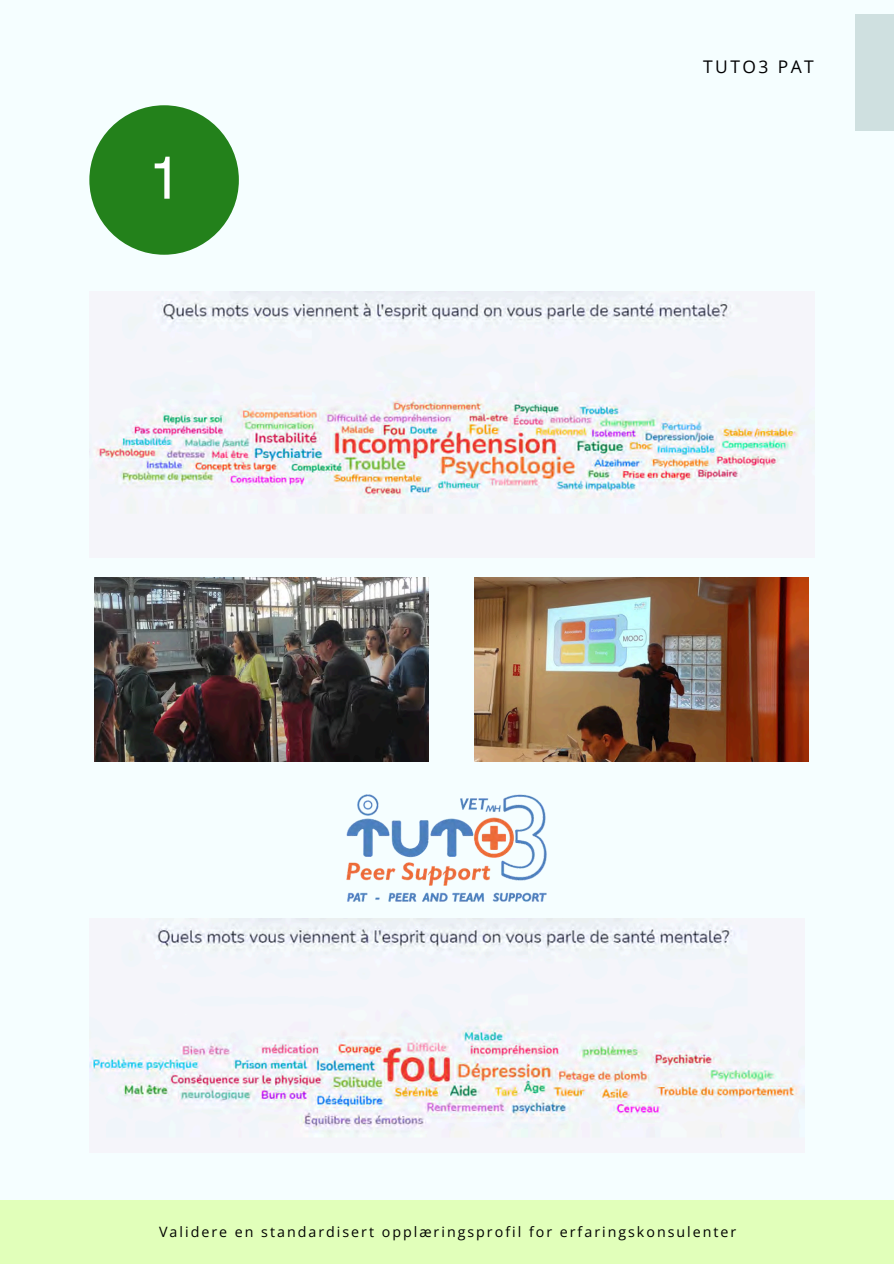
<style>
.page{position:relative;width:894px;height:1264px;background:#fff}
.page>*{position:absolute;margin:0;border:0;box-sizing:border-box;transform-origin:0 0}
.t1{font:60px "Garet";color:#fff}
.t2{font:17.4px "Open Sans";letter-spacing:.14em;color:#000}
.t3{font:14.25px "Open Sans";letter-spacing:.14em;color:#000}
</style>
<div class="page">
<div style="left:0;top:0;width:893px;height:1263px;background:#f5feff"></div>
<div style="left:855px;top:14px;width:38px;height:117px;background:#cfe0e0"></div>
<div style="left:89px;top:105px;width:150px;height:150px;background:#23811b;border-radius:50%"></div>
<img style="left:89px;top:292px;width:725px;height:222px">
<img style="left:94px;top:577px;width:334px;height:184px">
<img style="left:474px;top:577px;width:334px;height:184px">
<img style="left:89px;top:918px;width:715px;height:220px">
<img style="left:346px;top:794px;width:201px;height:108px">
<div style="left:0;top:1200px;width:893px;height:63px;background:#e1ffba"></div>
<p class="t1" style="left:152px;top:134px;width:25px">1</p>
<h1 class="t2" style="left:703px;top:55px;width:112px">TUTO3 PAT</h1>
<p class="t3" style="left:159px;top:1221px;width:578px">Validere en standardisert opplæringsprofil for erfaringskonsulenter</p>
</div>
